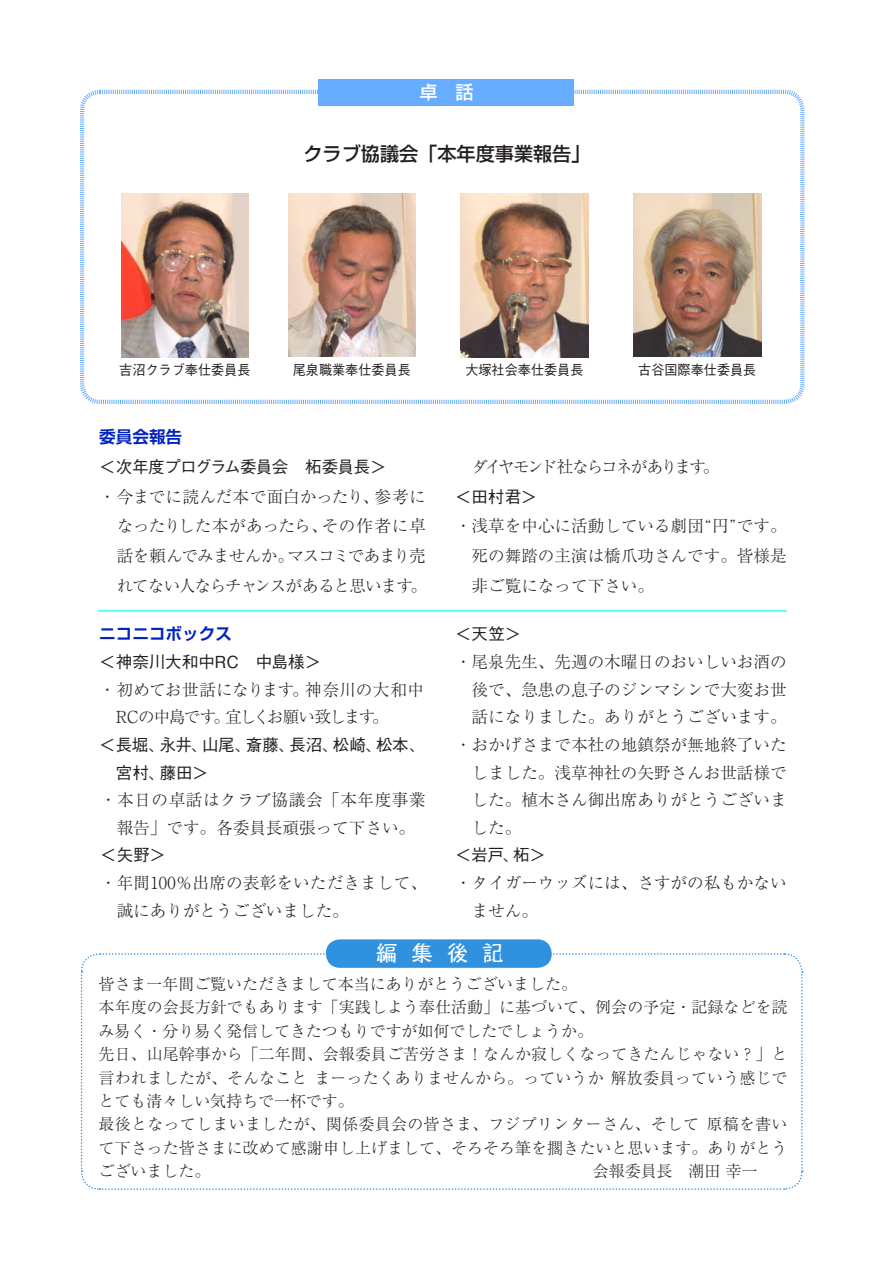
<style>
.page{position:relative;width:893px;height:1263px;background:#fff}
.page>*{position:absolute;margin:0;border:0;box-sizing:border-box;transform-origin:0 0}
.t1{font:21.3px "Kumoya Std";color:#fff}
.t2{font:500 19.2px "Shin Go Pr 5";color:#231f20}
.t3{font:500 18px "Shin Go Pro";color:#fff}
.ニコニコ14Q{font:300 16.65px/27.6px "Ryumin Pr 5";color:#231f20;text-align:justify}
.t4{font:500 16.65px/27.6px "Gothic BBB Pr 5";letter-spacing:-.02em;color:#231f20}
.ニコニコ14Q-2{font:300 16.65px/27.6px "Ryumin Pr 5";letter-spacing:-.04em;color:#231f20}
.ニコニコ14Q-3{font:300 16.65px/27.6px "Ryumin Pr 5";letter-spacing:.035em;color:#231f20;text-align:center}
.t5{font:500 16.65px "Gothic BBB Pr 5";letter-spacing:-.04em;color:#231f20}
.ニコニコ14Q-4{font:300 16.65px "Ryumin Pr 5";letter-spacing:-.12em;color:#231f20}
.t6{font:500 16.65px "Gothic BBB Pr 5";color:#231f20}
.t7{font:700 16.65px "Shin Go Pr 5 De";color:#0023bf}
.t8{font:300 15.9px/23.4px "Ryumin Pr 5";letter-spacing:.005em;color:#231f20;text-align:justify}
.t9{font:500 13.8px "Gothic BBB Pr 5";color:#231f20;scale:.95 1}
</style>
<div class="page">
<svg style="left:80px;top:89px;width:725px;height:315px"></svg>
<hr style="left:98px;top:610px;width:689px;height:2px;background:#60ffff">
<svg style="left:80px;top:952px;width:723px;height:238px"></svg>
<div style="left:326px;top:939px;width:226px;height:29px;background:#3091df;border-radius:14px"></div>
<div style="left:318px;top:79px;width:255px;height:27px;background:#66adff"></div>
<img style="left:121px;top:194px;width:128px;height:163px">
<img style="left:288px;top:193px;width:128px;height:164px">
<img style="left:461px;top:194px;width:127px;height:163px">
<img style="left:634px;top:193px;width:127px;height:164px">
<p class="t3" style="left:419px;top:78px;width:56px">卓　話</p>
<p class="t2" style="left:303px;top:138px;width:289px">クラブ協議会「本年度事業報告」</p>
<p class="t9" style="left:119px;top:359px;width:140px">吉沼クラブ奉仕委員長</p>
<p class="t9" style="left:293px;top:359px;width:126px">尾泉職業奉仕委員長</p>
<p class="t9" style="left:465px;top:359px;width:126px">大塚社会奉仕委員長</p>
<p class="t9" style="left:638px;top:359px;width:126px">古谷国際奉仕委員長</p>
<p class="t7" style="left:99px;top:423px;width:84px">委員会報告</p>
<p class="t5" style="left:99px;top:453px;width:288px">＜次年度プログラム委員会　柘委員長＞</p>
<p class="ニコニコ14Q" style="left:117px;top:480px;width:312px;line-height:29.7px;text-indent:-17px">・今までに読んだ本で面白かったり、参考になったりした本があったら、その作者に卓話を頼んでみませんか。マスコミであまり売れてない人ならチャンスがあると思います。</p>
<p class="t7" style="left:99px;top:620px;width:134px">ニコニコボックス</p>
<p class="t6" style="left:99px;top:648px;width:223px">＜神奈川大和中RC　中島様＞</p>
<p class="ニコニコ14Q-2" style="left:116px;top:674px;width:310px;text-indent:-17px">・初めてお世話になります。神奈川の大和中<br>RCの中島です。宜しくお願い致します。</p>
<p class="t4" style="left:116px;top:729px;width:311px;text-indent:-17px">＜長堀、永井、山尾、斎藤、長沼、松崎、松本、宮村、藤田＞</p>
<p class="ニコニコ14Q-3" style="left:100px;top:785px;width:327px">・本日の卓話はクラブ協議会「本年度事業報告」です。各委員長頑張って下さい。</p>
<p class="t4" style="left:100px;top:840px;width:67px">＜矢野＞</p>
<p class="ニコニコ14Q" style="left:117px;top:868px;width:312px;text-indent:-17px">・年間100％出席の表彰をいただきまして、誠にありがとうございました。</p>
<p class="ニコニコ14Q-4" style="left:472px;top:453px;width:249px">ダイヤモンド社ならコネがあります。</p>
<p class="t4" style="left:455px;top:481px;width:84px">＜田村君＞</p>
<p class="ニコニコ14Q" style="left:472px;top:510px;width:317px;line-height:29.7px;text-indent:-17px">・浅草を中心に活動している劇団“円”です。死の舞踏の主演は橋爪功さんです。皆様是非ご覧になって下さい。</p>
<p class="t4" style="left:455px;top:619px;width:68px">＜天笠＞</p>
<p class="ニコニコ14Q" style="left:472px;top:647px;width:317px;text-indent:-17px">・尾泉先生、先週の木曜日のおいしいお酒の後で、急患の息子のジンマシンで大変お世話になりました。ありがとうございます。</p>
<p class="ニコニコ14Q" style="left:472px;top:730px;width:317px;text-indent:-17px">・おかげさまで本社の地鎮祭が無地終了いたしました。浅草神社の矢野さんお世話様でした。植木さん御出席ありがとうございました。</p>
<p class="t4" style="left:455px;top:840px;width:92px">＜岩戸、柘＞</p>
<p class="ニコニコ14Q" style="left:472px;top:868px;width:317px;text-indent:-17px">・タイガーウッズには、さすがの私もかないません。</p>
<p class="t1" style="left:376px;top:937px;width:129px">編集後記</p>
<p class="t8" style="left:99px;top:971px;width:480px">皆さま一年間ご覧いただきまして本当にありがとうございました。</p>
<p class="t8" style="left:99px;top:994px;width:690px">本年度の会長方針でもあります「実践しよう奉仕活動」に基づいて、例会の予定・記録などを読み易く・分り易く発信してきたつもりですが如何でしたでしょうか。</p>
<p class="t8" style="left:99px;top:1041px;width:690px">先日、山尾幹事から「二年間、会報委員ご苦労さま！なんか寂しくなってきたんじゃない？」と言われましたが、そんなことまーったくありませんから。っていうか解放委員っていう感じでとても清々しい気持ちで一杯です。</p>
<p class="t8" style="left:99px;top:1111px;width:690px">最後となってしまいましたが、関係委員会の皆さま、フジプリンターさん、そして原稿を書いて下さった皆さまに改めて感謝申し上げまして、そろそろ筆を擱きたいと思います。ありがとうございました。</p>
</div>
